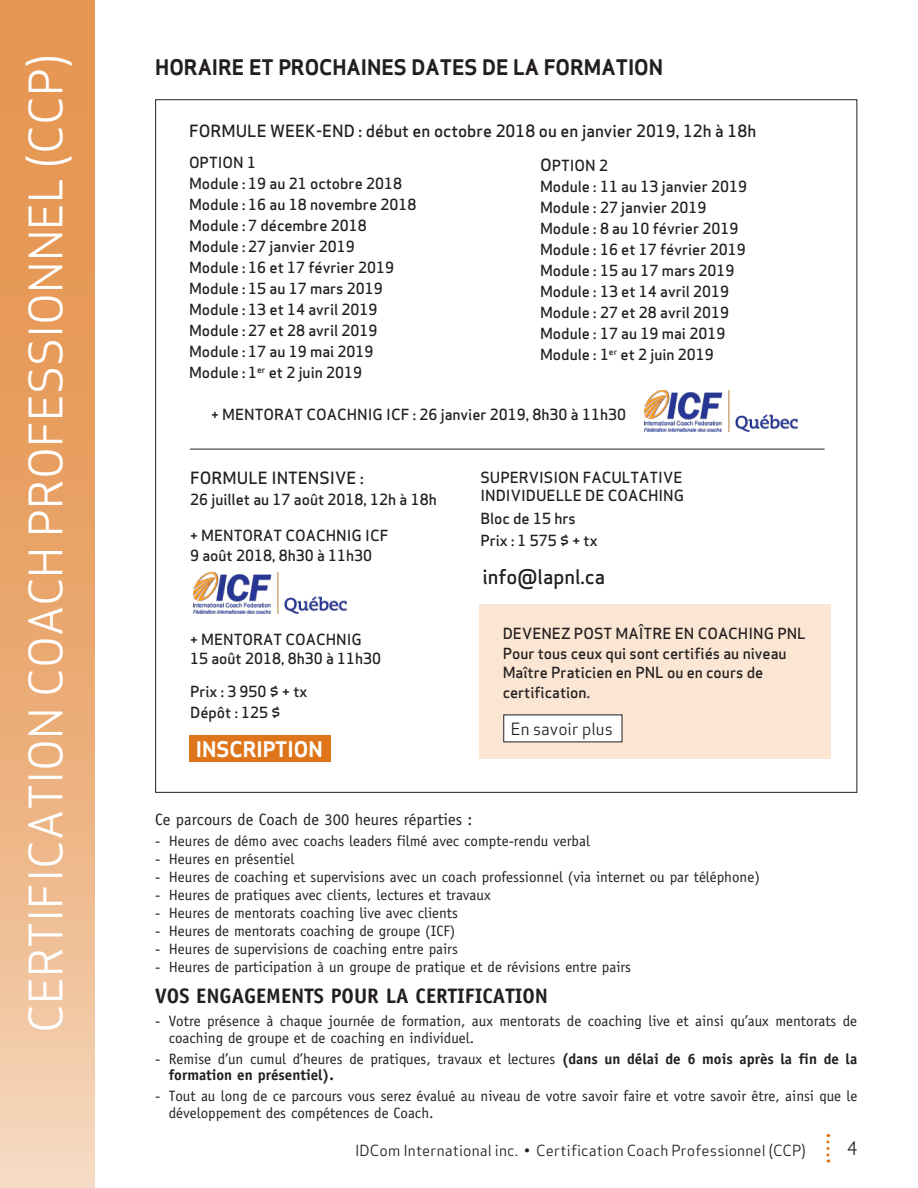
<style>
.page{position:relative;width:918px;height:1188px;background:#fff}
.page>*{position:absolute;margin:0;border:0;box-sizing:border-box;transform-origin:0 0}
.t1{font:45px "Apex Sans";color:#fff}
.t2{font:700 21px "Apex Sans";color:#231f20}
.t3{font:700 21px "Officina Sans";color:#231f20}
.t4{font:700 21px "Apex Sans";color:#fff}
.t5{font:500 19.8px "Apex Sans";color:#231f20}
.t6{font:18px "Apex Sans";color:#231f20}
.t7{font:500 16.5px "Apex Sans";color:#231f20}
.t8{font:16.5px "Officina Sans";color:#231f20}
.t9{font:16.5px "Apex Sans";color:#231f20}
.t10{font:500 15px/19.5px "Apex Sans";color:#231f20}
.t11{font:15px/16.5px "Officina Sans";color:#231f20}
.t12{font:700 15px/16.5px "Officina Sans";color:#231f20}
.t13{font:15px "Apex Sans";letter-spacing:.01em;color:#231f20}
.s1{font-size:16.5px}
.s2{font-weight:400}
</style>
<div class="page">
<div style="left:479px;top:604px;width:351px;height:154px;background:#fae6d2"></div>
<svg style="left:826px;top:1134px;width:3px;height:28px"></svg>
<div style="left:504px;top:715px;width:118px;height:27px;background:#fff"></div>
<img style="left:645px;top:390px;width:153px;height:42px">
<img style="left:194px;top:572px;width:153px;height:42px">
<hr style="left:190px;top:449px;width:635px;height:1px;background:#231f20">
<svg style="left:0;top:0;width:94px;height:1188px;background:#eaac76"></svg>
<div style="left:189px;top:735px;width:142px;height:27px;background:#de751b"></div>
<p class="t1" style="left:9px;top:1033px;width:980px;rotate:-90deg">CERTIFICATION COACH PROFESSIONNEL (CCP)</p>
<p class="t2" style="left:155px;top:54px;width:509px">HORAIRE ET PROCHAINES DATES DE LA FORMATION</p>
<p class="t7" style="left:189px;top:116px;width:569px">FORMULE WEEK-END : début en octobre 2018 ou en janvier 2019, 12h à 18h</p>
<p class="t10" style="left:189px;top:151px;width:69px">OPTION 1</p>
<p class="t10" style="left:189px;top:172px;width:215px">Module : 19 au 21 octobre 2018</p>
<p class="t10" style="left:189px;top:193px;width:229px">Module : 16 au 18 novembre 2018</p>
<p class="t10" style="left:189px;top:214px;width:179px">Module : 7 décembre 2018</p>
<p class="t10" style="left:189px;top:235px;width:167px">Module : 27 janvier 2019</p>
<p class="t10" style="left:189px;top:256px;width:207px">Module : 16 et 17 février 2019</p>
<p class="t10" style="left:189px;top:277px;width:195px">Module : 15 au 17 mars 2019</p>
<p class="t10" style="left:189px;top:298px;width:190px">Module : 13 et 14 avril 2019</p>
<p class="t10" style="left:189px;top:319px;width:190px">Module : 27 et 28 avril 2019</p>
<p class="t10" style="left:189px;top:340px;width:186px">Module : 17 au 19 mai 2019</p>
<p class="t10" style="left:189px;top:361px;width:175px">Module : 1<sup>er</sup> et 2 juin 2019</p>
<p class="t10" style="left:540px;top:154px;width:70px"><span class="s1">O</span>PTION 2</p>
<p class="t10" style="left:540px;top:175px;width:209px">Module : 11 au 13 janvier 2019</p>
<p class="t10" style="left:540px;top:196px;width:168px">Module : 27 janvier 2019</p>
<p class="t10" style="left:540px;top:217px;width:200px">Module : 8 au 10 février 2019</p>
<p class="t10" style="left:540px;top:238px;width:207px">Module : 16 et 17 février 2019</p>
<p class="t10" style="left:540px;top:259px;width:196px">Module : 15 au 17 mars 2019</p>
<p class="t10" style="left:540px;top:280px;width:191px">Module : 13 et 14 avril 2019</p>
<p class="t10" style="left:540px;top:301px;width:191px">Module : 27 et 28 avril 2019</p>
<p class="t10" style="left:540px;top:322px;width:187px">Module : 17 au 19 mai 2019</p>
<p class="t10" style="left:540px;top:343px;width:175px">Module : 1<sup>er</sup> et 2 juin 2019</p>
<p class="t10" style="left:211px;top:403px;width:416px">+ MENTORAT COACHNIG ICF : 26 janvier 2019, 8h30 à 11h30</p>
<p class="t7" style="left:190px;top:464px;width:175px">FORMULE INTENSIVE :</p>
<p class="t10" style="left:190px;top:488px;width:248px">26 juillet au 17 août 2018, 12h à 18h</p>
<p class="t10" style="left:190px;top:524px;width:200px">+ MENTORAT COACHNIG ICF</p>
<p class="t10" style="left:190px;top:544px;width:184px">9 août 2018, 8h30 à 11h30</p>
<p class="t10" style="left:190px;top:627px;width:173px">+ MENTORAT COACHNIG</p>
<p class="t10" style="left:190px;top:647px;width:193px">15 août 2018, 8h30 à 11h30</p>
<p class="t10" style="left:190px;top:679px;width:119px">Prix : 3 950 $ + tx</p>
<p class="t10" style="left:190px;top:700px;width:92px">Dépôt : 125 $</p>
<p class="t4" style="left:196px;top:736px;width:128px">INSCRIPTION</p>
<p class="t10" style="left:480px;top:467px;width:205px;line-height:18px">SUPERVISION FACULTATIVE<br>INDIVIDUELLE DE COACHING</p>
<p class="t10" style="left:480px;top:506px;width:97px">Bloc de 15 hrs</p>
<p class="t10" style="left:480px;top:529px;width:119px">Prix : 1 575 $ + tx</p>
<p class="t5" style="left:482px;top:559px;width:124px">info@lapnl.ca</p>
<p class="t10" style="left:503px;top:622px;width:305px">DEVENEZ POST MAÎTRE EN COACHING PNL</p>
<p class="t10" style="left:503px;top:641px;width:285px">Pour tous ceux qui sont certifiés au niveau<br>Maître Praticien en PNL ou en cours de certification.</p>
<p class="t9" style="left:511px;top:715px;width:103px">En savoir plus</p>
<p class="t8" style="left:155px;top:810px;width:319px">Ce parcours de Coach de 300 heures réparties :</p>
<p class="t11" style="left:155px;top:833px;width:436px">- Heures de démo avec coachs leaders filmé avec compte-rendu verbal</p>
<p class="t11" style="left:155px;top:851px;width:141px">- Heures en présentiel</p>
<p class="t11" style="left:155px;top:869px;width:606px">- Heures de coaching et supervisions avec un coach professionnel (via internet ou par téléphone)</p>
<p class="t11" style="left:155px;top:887px;width:337px">- Heures de pratiques avec clients, lectures et travaux</p>
<p class="t11" style="left:155px;top:905px;width:304px">- Heures de mentorats coaching live avec clients</p>
<p class="t11" style="left:155px;top:923px;width:302px">- Heures de mentorats coaching de groupe (ICF)</p>
<p class="t11" style="left:155px;top:941px;width:304px">- Heures de supervisions de coaching entre pairs</p>
<p class="t11" style="left:155px;top:959px;width:477px">- Heures de participation à un groupe de pratique et de révisions entre pairs</p>
<p class="t3" style="left:155px;top:983px;width:394px">VOS ENGAGEMENTS POUR LA CERTIFICATION</p>
<p class="t11" style="left:169px;top:1013px;width:690px;text-indent:-14px">- Votre présence à chaque journée de formation, aux mentorats de coaching live et ainsi qu’aux mentorats de coaching de groupe et de coaching en individuel.</p>
<p class="t12" style="left:169px;top:1050px;width:690px;text-indent:-13px"><span class="s2">- Remise d’un cumul d’heures de pratiques, travaux et lectures</span> (dans un délai de 6 mois après la fin de la formation en présentiel).</p>
<p class="t11" style="left:169px;top:1088px;width:690px;text-indent:-14px">- Tout au long de ce parcours vous serez évalué au niveau de votre savoir faire et votre savoir être, ainsi que le développement des compétences de Coach.</p>
<p class="t13" style="left:355px;top:1138px;width:452px">IDCom International inc. • Certification Coach Professionnel (CCP)</p>
<p class="t6" style="left:847px;top:1133px;width:12px">4</p>
</div>
